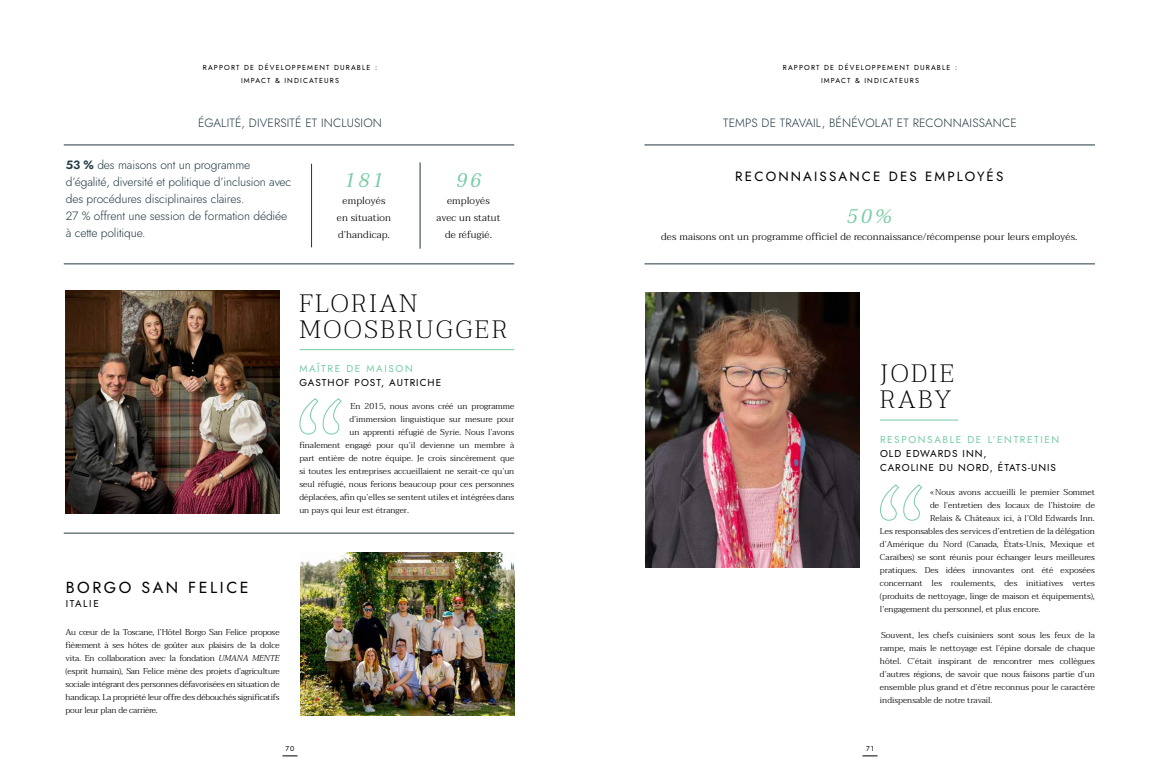
<style>
.page{position:relative;width:1160px;height:780px;background:#fff}
.page>*{position:absolute;margin:0;border:0;box-sizing:border-box;transform-origin:0 0}
.t1{font:200 25px/25.7px "Taviraj";letter-spacing:.1em;color:#000}
.t2{font:italic 19.5px "Taviraj";letter-spacing:.16em;color:#77cca5}
.t3{font:16px "Jost";letter-spacing:.16em;color:#000}
.t4{font:13.3px "Jost";letter-spacing:.16em;color:#000}
.t5{font:300 12px/17px "Jost";letter-spacing:-.01em;color:#213943}
.t6{font:300 12px "Jost";letter-spacing:.01em;color:#213943}
.t7{font:300 10px/17px "Taviraj";letter-spacing:.01em;color:#000;text-align:center}
.t8{font:10px/14px "Jost";letter-spacing:.1em;color:#000}
.t9{font:10px "Jost";letter-spacing:.16em;color:#77cca5}
.t10{font:300 8.5px/13px "Taviraj";color:#000;text-align:justify}
.t11{font:7.2px/12.6px "Jost";letter-spacing:.16em;color:#000;text-align:center}
.t12{font:7px "Jost";color:#000}
.s1{font-weight:600}
.s2{font-style:italic}
</style>
<div class="page">
<svg style="left:282px;top:756px;width:16px;height:1px"></svg>
<svg style="left:862px;top:756px;width:16px;height:1px"></svg>
<hr style="left:64px;top:264px;width:450px;height:1px;background:#213943">
<hr style="left:644px;top:264px;width:451px;height:1px;background:#213943">
<hr style="left:64px;top:145px;width:450px;height:1px;background:#213943">
<hr style="left:644px;top:145px;width:451px;height:1px;background:#213943">
<hr style="left:420px;top:162px;width:1px;height:87px;background:#213943">
<hr style="left:311px;top:164px;width:1px;height:83px;background:#213943">
<hr style="left:64px;top:533px;width:450px;height:1px;background:#213943">
<hr style="left:299px;top:349px;width:215px;height:1px;background:#77cca5">
<hr style="left:880px;top:420px;width:78px;height:1px;background:#77cca5">
<svg style="left:299px;top:398px;width:43px;height:37px"></svg>
<svg style="left:880px;top:484px;width:43px;height:37px"></svg>
<img style="left:66px;top:290px;width:214px;height:223px">
<img style="left:300px;top:552px;width:214px;height:163px">
<img style="left:645px;top:293px;width:215px;height:274px">
<p class="t11" style="left:203px;top:61px;width:176px">RAPPORT DE DÉVELOPPEMENT DURABLE :<br>IMPACT &amp; INDICATEURS</p>
<p class="t11" style="left:783px;top:61px;width:176px">RAPPORT DE DÉVELOPPEMENT DURABLE :<br>IMPACT &amp; INDICATEURS</p>
<h3 class="t6" style="left:198px;top:115px;width:185px">ÉGALITÉ, DIVERSITÉ ET INCLUSION</h3>
<h3 class="t6" style="left:723px;top:115px;width:295px">TEMPS DE TRAVAIL, BÉNÉVOLAT ET RECONNAISSANCE</h3>
<h3 class="t5" style="left:66px;top:157px;width:227px"><span class="s1">53 %</span> des maisons ont un programme d’égalité, diversité et politique d’inclusion avec des procédures disciplinaires claires.<br>27 % offrent une session de formation dédiée à cette politique.</h3>
<h2 class="t2" style="left:345px;top:165px;width:40px">181</h2>
<p class="t7" style="left:337px;top:193px;width:56px">employés en situation d’handicap.</p>
<h2 class="t2" style="left:456px;top:165px;width:26px">96</h2>
<p class="t7" style="left:436px;top:193px;width:66px">employés avec un statut de réfugié.</p>
<h1 class="t1" style="left:299px;top:291px;width:210px">FLORIAN<br>MOOSBRUGGER</h1>
<p class="t9" style="left:299px;top:362px;width:115px">MAÎTRE DE MAISON</p>
<p class="t8" style="left:299px;top:376px;width:143px">GASTHOF POST, AUTRICHE</p>
<p class="t10" style="left:351px;top:400px;width:165px">En 2015, nous avons créé un programme</p>
<p class="t10" style="left:349px;top:413px;width:166px">d’immersion linguistique sur mesure pour</p>
<p class="t10" style="left:349px;top:426px;width:166px">un apprenti réfugié de Syrie. Nous l’avons</p>
<p class="t10" style="left:299px;top:439px;width:217px">finalement engagé pour qu’il devienne un membre à</p>
<p class="t10" style="left:299px;top:452px;width:217px">part entière de notre équipe. Je crois sincèrement que</p>
<p class="t10" style="left:299px;top:465px;width:217px">si toutes les entreprises accueillaient ne serait-ce qu’un</p>
<p class="t10" style="left:299px;top:478px;width:217px">seul réfugié, nous ferions beaucoup pour ces personnes</p>
<p class="t10" style="left:299px;top:491px;width:217px">déplacées, afin qu’elles se sentent utiles et intégrées dans</p>
<p class="t10" style="left:299px;top:504px;width:111px">un pays qui leur est étranger.</p>
<h3 class="t3" style="left:66px;top:577px;width:184px">BORGO SAN FELICE</h3>
<p class="t8" style="left:66px;top:597px;width:35px">ITALIE</p>
<p class="t10" style="left:66px;top:626px;width:216px">Au cœur de la Toscane, l’Hôtel Borgo San Felice propose fièrement à ses hôtes de goûter aux plaisirs de la dolce vita. En collaboration avec la fondation <span class="s2">UMANA MENTE </span>(esprit humain), San Felice mène des projets d’agriculture sociale intégrant des personnes défavorisées en situation de handicap. La propriété leur offre des débouchés significatifs pour leur plan de carrière.</p>
<h3 class="t4" style="left:735px;top:168px;width:270px">RECONNAISSANCE DES EMPLOYÉS</h3>
<h2 class="t2" style="left:847px;top:201px;width:46px">50%</h2>
<p class="t7" style="left:661px;top:228px;width:418px">des maisons ont un programme officiel de reconnaissance/récompense pour leurs employés.</p>
<h1 class="t1" style="left:880px;top:361px;width:76px">JODIE<br>RABY</h1>
<p class="t9" style="left:880px;top:432px;width:181px">RESPONSABLE DE L’ENTRETIEN</p>
<p class="t8" style="left:880px;top:446px;width:178px">OLD EDWARDS INN,<br>CAROLINE DU NORD, ÉTATS-UNIS</p>
<p class="t10" style="left:930px;top:486px;width:166px">«Nous avons accueilli le premier Sommet</p>
<p class="t10" style="left:930px;top:499px;width:166px">de l’entretien des locaux de l’histoire de</p>
<p class="t10" style="left:930px;top:512px;width:166px">Relais &amp; Châteaux ici, à l’Old Edwards Inn.</p>
<p class="t10" style="left:880px;top:525px;width:216px">Les responsables des services d’entretien de la délégation</p>
<p class="t10" style="left:880px;top:538px;width:217px">d’Amérique du Nord (Canada, États-Unis, Mexique et</p>
<p class="t10" style="left:880px;top:551px;width:217px">Caraïbes) se sont réunis pour échanger leurs meilleures</p>
<p class="t10" style="left:880px;top:564px;width:216px">pratiques. Des idées innovantes ont été exposées</p>
<p class="t10" style="left:880px;top:577px;width:217px">concernant les roulements, des initiatives vertes</p>
<p class="t10" style="left:880px;top:590px;width:217px">(produits de nettoyage, linge de maison et équipements),</p>
<p class="t10" style="left:880px;top:603px;width:162px">l’engagement du personnel, et plus encore.</p>
<p class="t10" style="left:880px;top:629px;width:217px">Souvent, les chefs cuisiniers sont sous les feux de la rampe, mais le nettoyage est l’épine dorsale de chaque hôtel. C’était inspirant de rencontrer mes collègues d’autres régions, de savoir que nous faisons partie d’un ensemble plus grand et d’être reconnus pour le caractère indispensable de notre travail.</p>
<p class="t12" style="left:286px;top:744px;width:10px">70</p>
<p class="t12" style="left:866px;top:744px;width:9px">71</p>
</div>
